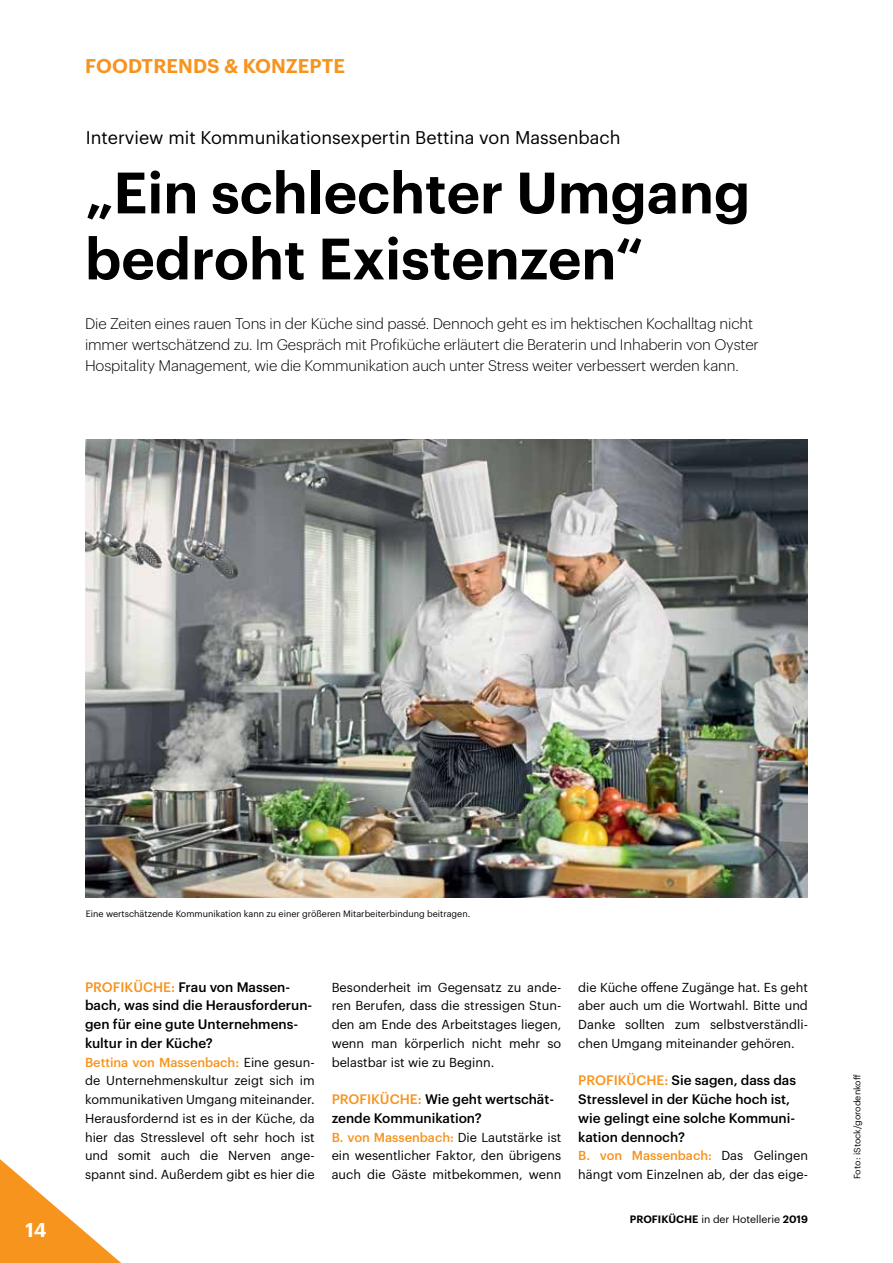
<style>
.page{position:relative;width:893px;height:1263px;background:#fff}
.page>*{position:absolute;margin:0;border:0;box-sizing:border-box;transform-origin:0 0}
.t1{font:600 57px/66px "Graphik";color:#000}
.t2{font:600 19.5px "Graphik";letter-spacing:.005em;color:#f7941e}
.t3{font:600 19.5px "Graphik";color:#fff}
.t4{font:18px "Graphik";color:#000}
.t5{font:300 15px/21px "Graphik";letter-spacing:-.01em;color:#000}
.t6{font:500 13.5px/18.8px "Graphik";color:#000}
.t7{font:12.75px/18.8px "Graphik";color:#000;text-align:justify}
.t8{font:10.5px "Graphik";color:#000}
.t9{font:9px "Graphik";color:#000}
.s1{color:#f7941e}
.s2{font-weight:500;color:#f7941e}
.s3{font-weight:600}
</style>
<div class="page">
<svg style="left:0;top:1159px;width:121px;height:104px"></svg>
<img style="left:85px;top:440px;width:723px;height:458px">
<h2 class="t2" style="left:85px;top:51px;width:262px">Foodtrends &amp; Konzepte</h2>
<h3 class="t4" style="left:86px;top:124px;width:536px">Interview mit Kommunikationsexpertin Bettina von Massenbach</h3>
<h1 class="t1" style="left:85px;top:155px;width:667px">„Ein schlechter Umgang bedroht Existenzen“</h1>
<p class="t5" style="left:85px;top:312px;width:675px">Die Zeiten eines rauen Tons in der Küche sind passé. Dennoch geht es im hektischen Kochalltag nicht immer wertschätzend zu. Im Gespräch mit Profiküche erläutert die Beraterin und Inhaberin von Oyster<br>Hospitality Management, wie die Kommunikation auch unter Stress weiter verbessert werden kann.</p>
<h2 class="t3" style="left:26px;top:1215px;width:23px">14</h2>
<p class="t9" style="left:86px;top:906px;width:386px">Eine wertschätzende Kommunikation kann zu einer größeren Mitarbeiterbindung beitragen.</p>
<p class="t6" style="left:85px;top:976px;width:229px"><span class="s1">PROFIKÜCHE:</span> Frau von Massen&shy;bach, was sind die Herausforderun&shy;gen für eine gute Unternehmens&shy;kultur in der Küche?</p>
<p class="t7" style="left:85px;top:1051px;width:231px"><span class="s2">Bettina von Massenbach:</span> Eine gesun&shy;de Unternehmenskultur zeigt sich im kommunikativen Umgang miteinander.<br>Herausfordernd ist es in der Küche, da hier das Stresslevel oft sehr hoch ist und somit auch die Nerven ange&shy;spannt sind. Außerdem gibt es hier die</p>
<p class="t7" style="left:332px;top:976px;width:231px">Besonderheit im Gegensatz zu ande&shy;ren Berufen, dass die stressigen Stun&shy;den am Ende des Arbeitstages liegen, wenn man körperlich nicht mehr so belastbar ist wie zu Beginn.</p>
<p class="t6" style="left:332px;top:1089px;width:224px"><span class="s1">PROFIKÜCHE:</span> Wie geht wertschät&shy;zende Kommunikation?</p>
<p class="t7" style="left:332px;top:1126px;width:231px"><span class="s2">B. von Massenbach:</span> Die Lautstärke ist ein wesentlicher Faktor, den übrigens auch die Gäste mitbekommen, wenn</p>
<p class="t7" style="left:578px;top:976px;width:231px">die Küche offene Zugänge hat. Es geht aber auch um die Wortwahl. Bitte und Danke sollten zum selbstverständli&shy;chen Umgang miteinander gehören.</p>
<p class="t6" style="left:578px;top:1070px;width:219px"><span class="s1">PROFIKÜCHE:</span> Sie sagen, dass das<br>Stresslevel in der Küche hoch ist, wie gelingt eine solche Kommuni&shy;kation dennoch?</p>
<p class="t7" style="left:578px;top:1145px;width:231px"><span class="s2">B. von Massenbach:</span> Das Gelingen hängt vom Einzelnen ab, der das eige-</p>
<p class="t8" style="left:630px;top:1211px;width:180px"><span class="s3">Profiküche</span> in der Hotellerie <span class="s3">2019</span></p>
<p class="t9" style="left:850px;top:1179px;width:106px;rotate:-90deg">Foto: iStock/gorodenkoff</p>
</div>
